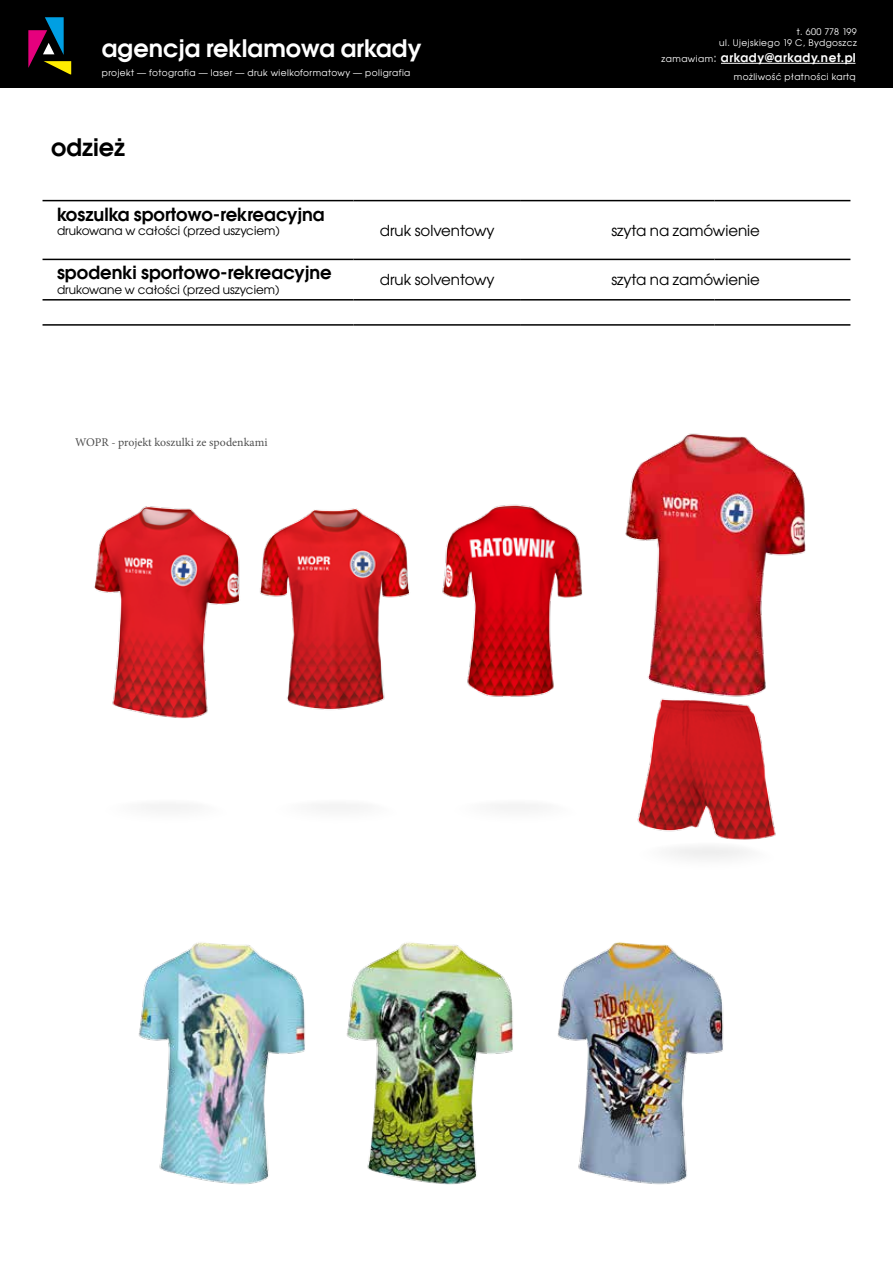
<style>
.page{position:relative;width:893px;height:1263px;background:#fff}
.page>*{position:absolute;margin:0;border:0;box-sizing:border-box;transform-origin:0 0}
.t1{font:24px "Avant Garde Gothic ITC Dm";color:#fff}
.t2{font:24px "Avant Garde Gothic ITC Dm";color:#000}
.t3{font:18px "Avant Garde Gothic ITC Dm";color:#000}
.t4{font:15px "Avant Garde Gothic ITC";color:#000}
.t5{font:12px "Avant Garde Gothic ITC";color:#000}
.t6{font:12px "Avant Garde Gothic ITC Dm";letter-spacing:.05em;color:#fff}
.t7{font:11.85px "Minion Pro";color:#000}
.t8{font:9px/10.8px "Avant Garde Gothic ITC";letter-spacing:.05em;color:#fff;text-align:right}
.s1{font-family:"Avant Garde Gothic ITC";font-size:9px}
.s2{font-family:"Avant Garde Gothic ITC"}
</style>
<div class="page">
<div style="left:0;top:0;width:893px;height:88px;background:#000"></div>
<svg style="left:28px;top:17px;width:43px;height:57px"></svg>
<hr style="left:721px;top:63px;width:134px;height:1px;background:#fff">
<img style="left:94px;top:506px;width:146px;height:213px">
<img style="left:625px;top:433px;width:181px;height:241px">
<img style="left:637px;top:674px;width:139px;height:180px">
<img style="left:260px;top:508px;width:149px;height:202px">
<img style="left:442px;top:504px;width:141px;height:193px">
<img style="left:138px;top:942px;width:167px;height:243px">
<img style="left:346px;top:942px;width:167px;height:243px">
<img style="left:558px;top:942px;width:166px;height:243px">
<hr style="left:43px;top:200px;width:310px;height:1px;background:#000">
<hr style="left:353px;top:200px;width:168px;height:1px;background:#000">
<hr style="left:353px;top:259px;width:168px;height:1px;background:#000">
<hr style="left:521px;top:200px;width:193px;height:1px;background:#000">
<hr style="left:714px;top:200px;width:136px;height:1px;background:#000">
<hr style="left:521px;top:259px;width:193px;height:1px;background:#000">
<hr style="left:714px;top:259px;width:136px;height:1px;background:#000">
<hr style="left:43px;top:259px;width:310px;height:1px;background:#000">
<hr style="left:353px;top:299px;width:168px;height:2px;background:#000">
<hr style="left:521px;top:299px;width:193px;height:2px;background:#000">
<hr style="left:714px;top:299px;width:136px;height:2px;background:#000">
<hr style="left:43px;top:299px;width:310px;height:2px;background:#000">
<hr style="left:43px;top:324px;width:310px;height:2px;background:#000">
<hr style="left:353px;top:324px;width:168px;height:2px;background:#000">
<hr style="left:521px;top:324px;width:193px;height:2px;background:#000">
<hr style="left:714px;top:324px;width:136px;height:2px;background:#000">
<h1 class="t1" style="left:102px;top:33px;width:321px">agencja reklamowa arkady</h1>
<p class="t8" style="left:102px;top:67px;width:310px">projekt — fotografia — laser — druk wielkoformatowy — poligrafia</p>
<h1 class="t2" style="left:51px;top:132px;width:76px">odzież</h1>
<p class="t8" style="left:719px;top:27px;width:139px">t. 600 778 199<br>ul. Ujejskiego 19 C, Bydgoszcz</p>
<h3 class="t6" style="left:662px;top:50px;width:195px"><span class="s1">zamawiam</span><span class="s2">:</span> arkady@arkady.net.pl</h3>
<p class="t8" style="left:734px;top:71px;width:123px">możliwość płatności kartą</p>
<h2 class="t3" style="left:57px;top:202px;width:269px">koszulka sportowo-rekreacyjna</h2>
<h3 class="t5" style="left:57px;top:223px;width:224px">drukowana w całości (przed uszyciem)</h3>
<h3 class="t4" style="left:380px;top:221px;width:116px">druk solventowy</h3>
<h3 class="t4" style="left:611px;top:221px;width:150px">szyta na zamówienie</h3>
<h2 class="t3" style="left:57px;top:261px;width:276px">spodenki sportowo-rekreacyjne</h2>
<h3 class="t5" style="left:57px;top:282px;width:224px">drukowane w całości (przed uszyciem)</h3>
<h3 class="t4" style="left:380px;top:271px;width:116px">druk solventowy</h3>
<h3 class="t4" style="left:611px;top:271px;width:150px">szyta na zamówienie</h3>
<h3 class="t7" style="left:75px;top:434px;width:194px">WOPR - projekt koszulki ze spodenkami</h3>
</div>
